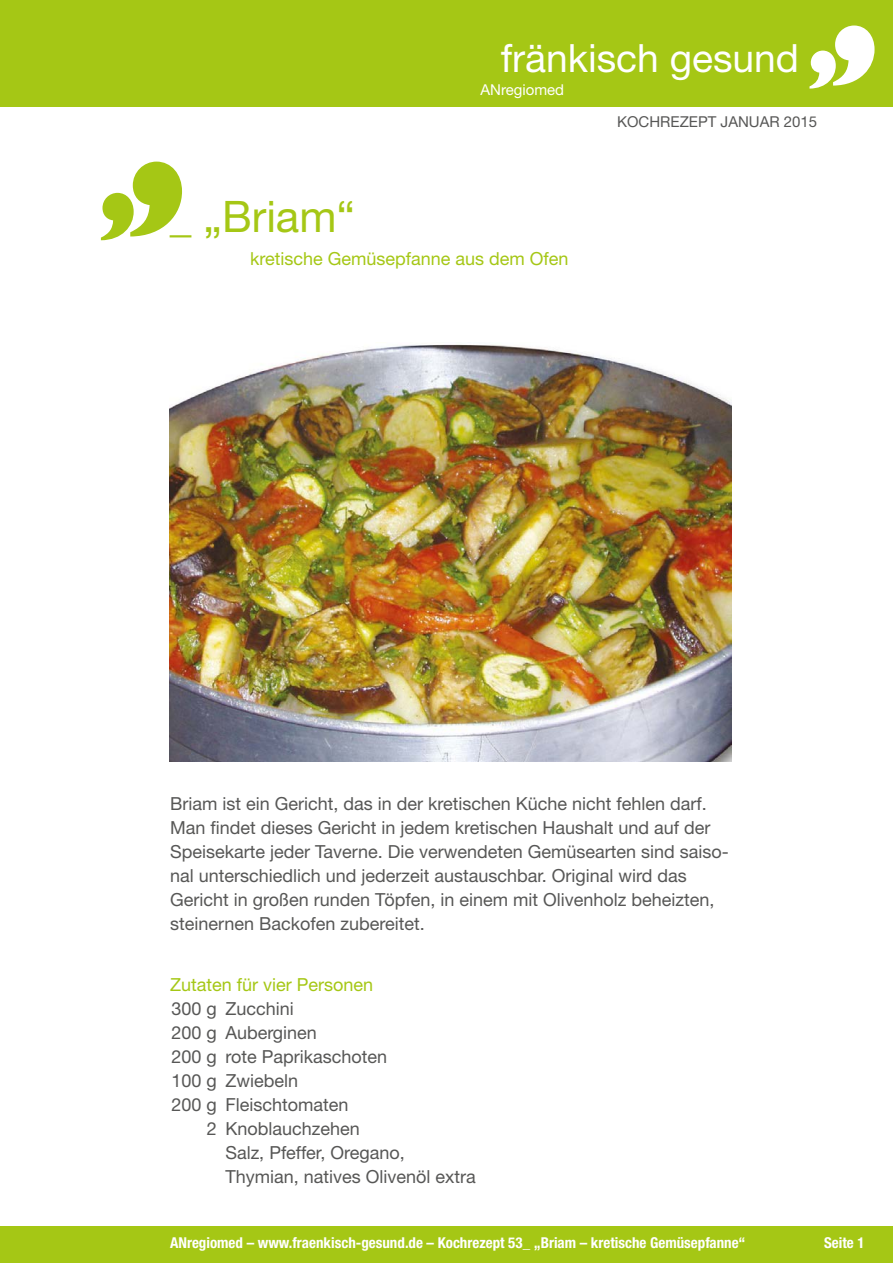
<style>
.page{position:relative;width:893px;height:1263px;background:#fff}
.page>*{position:absolute;margin:0;border:0;box-sizing:border-box;transform-origin:0 0}
.t1{font:43.5px "Helvetica Neue LT Std";color:#a5c715}
.t2{font:39px "Helvetica Neue LT Std";color:#fff}
.t3{font:18px/24px "Helvetica Neue LT Std";color:#575756}
.t4{font:18px "Helvetica Neue LT Std";color:#a5c715}
.t5{font:700 condensed 15px "Helvetica Neue LT Std";color:#fff}
.t6{font:15px "Helvetica Neue LT Std";color:#575756}
.t7{font:15px "Helvetica Neue LT Std";color:#fff}
</style>
<div class="page">
<div style="left:0;top:1227px;width:893px;height:36px;background:#a5c715"></div>
<div style="left:0;top:0;width:893px;height:106px;background:#a5c715"></div>
<svg style="left:809px;top:26px;width:65px;height:63px"></svg>
<img style="left:170px;top:344px;width:561px;height:417px">
<svg style="left:101px;top:162px;width:81px;height:78px"></svg>
<h1 class="t1" style="left:170px;top:191px;width:187px">_ „Briam“</h1>
<h2 class="t2" style="left:501px;top:35px;width:300px">fränkisch gesund</h2>
<p class="t7" style="left:480px;top:80px;width:85px">ANregiomed</p>
<p class="t6" style="left:617px;top:112px;width:202px">KOCHREZEPT JANUAR 2015</p>
<p class="t4" style="left:250px;top:248px;width:320px">kretische Gemüsepfanne aus dem Ofen</p>
<p class="t3" style="left:170px;top:791px;width:560px">Briam ist ein Gericht, das in der kretischen Küche nicht fehlen darf.<br>Man findet dieses Gericht in jedem kretischen Haushalt und auf der Speisekarte jeder Taverne. Die verwendeten Gemüsearten sind saiso&shy;nal unterschiedlich und jederzeit austauschbar. Original wird das Gericht in großen runden Töpfen, in einem mit Olivenholz beheizten, steinernen Backofen zubereitet.</p>
<p class="t4" style="left:170px;top:973px;width:205px">Zutaten für vier Personen</p>
<p class="t3" style="left:171px;top:996px;width:124px">300 g Zucchini</p>
<p class="t3" style="left:171px;top:1020px;width:147px">200 g Auberginen</p>
<p class="t3" style="left:171px;top:1044px;width:217px">200 g rote Paprikaschoten</p>
<p class="t3" style="left:171px;top:1068px;width:128px">100 g Zwiebeln</p>
<p class="t3" style="left:171px;top:1092px;width:178px">200 g Fleischtomaten</p>
<p class="t3" style="left:207px;top:1116px;width:154px">2 Knoblauchzehen</p>
<p class="t3" style="left:225px;top:1140px;width:181px">Salz, Pfeffer, Oregano,</p>
<p class="t3" style="left:225px;top:1164px;width:252px">Thymian, natives Olivenöl extra</p>
<p class="t5" style="left:170px;top:1234px;width:577px">ANregiomed – www.fraenkisch-gesund.de – Kochrezept 53_ „Briam – kretische Gemüsepfanne“</p>
<p class="t5" style="left:824px;top:1234px;width:42px">Seite 1</p>
</div>
